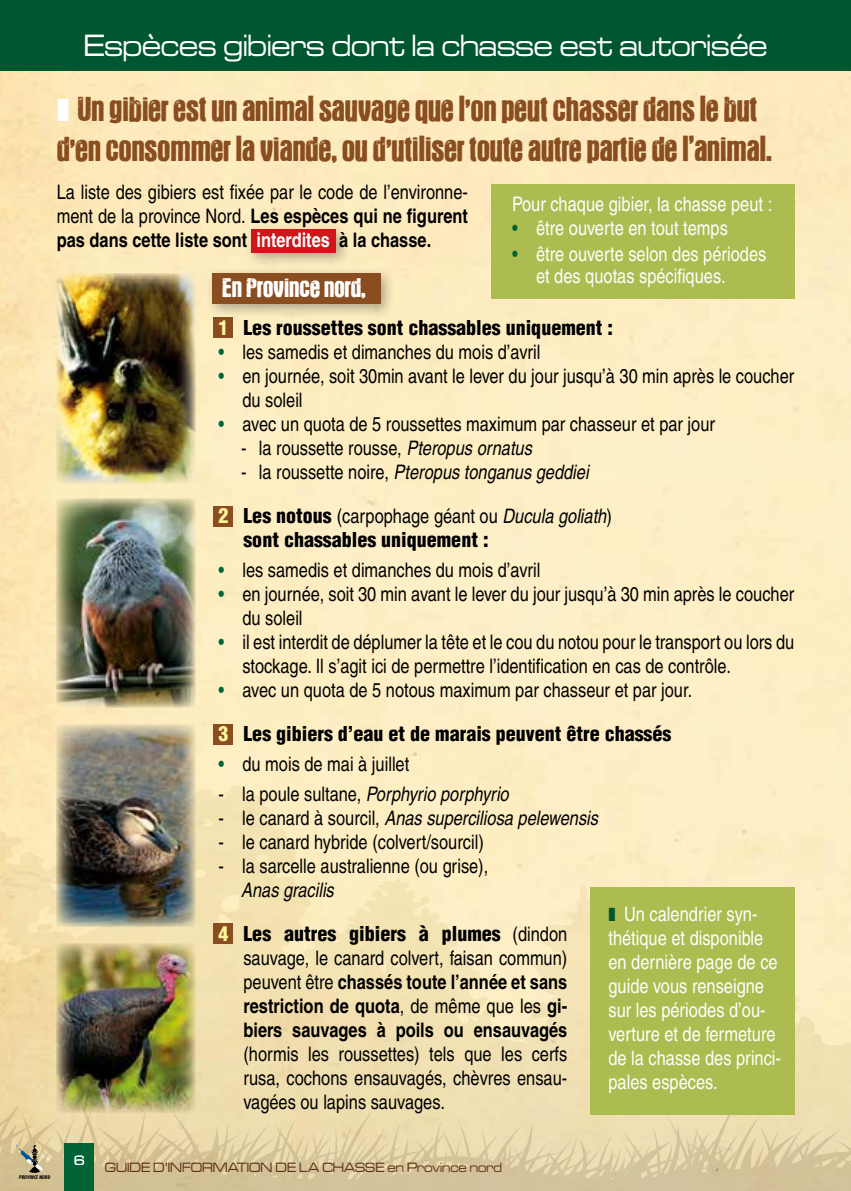
<style>
.page{position:relative;width:851px;height:1191px;background:#fff}
.page>*{position:absolute;margin:0;border:0;box-sizing:border-box;transform-origin:0 0}
.t1{font:900 36px/40px "Gustav";color:#894d20;text-align:center}
.t2{font:32px "Microgramma D Medi Exte";color:#fff;scale:.9 1}
.t3{font:900 28px "Gustav";color:#fff}
.t4{font:condensed 20px/24px "Helvetica";color:#000}
.t5{font:condensed 20px/24px "Helvetica";color:#fff}
.t6{font:700 condensed 20px/24px "Helvetica";color:#000;text-align:justify}
.t7{font:900 condensed 20px/24px "Helvetica";color:#000}
.t8{font:italic condensed 20px "Helvetica";color:#000}
.t9{font:14px "Microgramma D Medi Exte";color:#5f3217;scale:.9 1}
.t10{font:14px "Microgramma D Medi Exte";color:#fff;scale:.9 1}
.t11{font:italic 700 condensed 5px "Futura";color:#000}
.s1{font-weight:700}
.s2{font-weight:700;color:#fff}
.s3{color:#fff69b}
.s4{color:#006437}
.s5{font-style:italic}
.s6{font-style:normal}
.s7{font-weight:400}
.s8{font-weight:400;font-style:italic}
.s9{font-weight:900;color:#fff69b}
.s10{font-weight:900}
</style>
<div class="page">
<div style="left:0;top:0;width:850px;height:1191px;background:linear-gradient(to right,#fce9b9,#feefc7)"></div>
<svg style="left:850px;top:1086px;width:1px;height:105px"></svg>
<div style="left:0;top:0;width:850px;height:71px;background:#00562e"></div>
<svg style="left:0;top:785px;width:850px;height:406px"></svg>
<div style="left:244px;top:223px;width:107px;height:45px;background:#000;opacity:.3"></div>
<div style="left:251px;top:230px;width:85px;height:23px;background:#cd171a"></div>
<div style="left:205px;top:266px;width:190px;height:53px;background:#000;opacity:.3"></div>
<div style="left:212px;top:273px;width:169px;height:31px;background:#894d20"></div>
<div style="left:214px;top:317px;width:19px;height:21px;background:#894d20"></div>
<div style="left:214px;top:506px;width:19px;height:21px;background:#894d20"></div>
<div style="left:214px;top:724px;width:19px;height:21px;background:#894d20"></div>
<div style="left:214px;top:923px;width:19px;height:21px;background:#894d20"></div>
<div style="left:590px;top:887px;width:204px;height:228px;background:#acbc50"></div>
<div style="left:490px;top:184px;width:304px;height:115px;background:#acbc50"></div>
<img style="left:57px;top:273px;width:139px;height:210px">
<img style="left:57px;top:499px;width:139px;height:208px">
<img style="left:57px;top:724px;width:139px;height:202px">
<img style="left:57px;top:943px;width:139px;height:169px">
<div style="left:65px;top:1143px;width:29px;height:48px;background:#006437"></div>
<svg style="left:16px;top:1142px;width:33px;height:30px"></svg>
<svg style="left:58px;top:98px;width:10px;height:23px"></svg>
<h2 class="t2" style="left:84px;top:25px;width:760px">Espèces gibiers dont la chasse est autorisée</h2>
<h1 class="t1" style="left:57px;top:90px;width:716px">Un gibier est un animal sauvage que l’on peut chasser dans le but d’en consommer la viande, ou d’utiliser toute autre partie de l’animal.</h1>
<p class="t4" style="left:57px;top:180px;width:413px;text-align:justify">La liste des gibiers est fixée par le code de l’environne&shy;ment de la province Nord. <span class="s1">Les espèces qui ne figurent pas dans cette liste sont</span> <span class="s2">interdites</span> <span class="s1">à la chasse.</span></p>
<h3 class="t3" style="left:222px;top:276px;width:145px">En Province nord,</h3>
<p class="t7" style="left:218px;top:315px;width:396px"><span class="s3">1</span> Les roussettes sont chassables uniquement :</p>
<p class="t4" style="left:218px;top:340px;width:323px"><span class="s4">•</span> les samedis et dimanches du mois d’avril</p>
<p class="t4" style="left:242px;top:364px;width:553px;text-indent:-24px"><span class="s4">•</span> en journée, soit 30min avant le lever du jour jusqu’à 30 min après le coucher du soleil</p>
<p class="t4" style="left:218px;top:412px;width:498px"><span class="s4">•</span> avec un quota de 5 roussettes maximum par chasseur et par jour</p>
<p class="t4" style="left:241px;top:436px;width:292px">- la roussette rousse, <span class="s5">Pteropus ornatus</span></p>
<p class="t8" style="left:241px;top:460px;width:349px"><span class="s6">- la roussette noire,</span> Pteropus tonganus geddiei</p>
<p class="t7" style="left:243px;top:503px;width:370px;text-indent:-25px"><span class="s3">2</span> Les notous <span class="s7">(carpophage géant ou</span> <span class="s8">Ducula goliath</span><span class="s7">) </span>sont chassables uniquement :</p>
<p class="t4" style="left:218px;top:558px;width:323px"><span class="s4">•</span> les samedis et dimanches du mois d’avril</p>
<p class="t4" style="left:242px;top:582px;width:553px;text-indent:-24px"><span class="s4">•</span> en journée, soit 30 min avant le lever du jour jusqu’à 30 min après le coucher du soleil</p>
<p class="t4" style="left:242px;top:630px;width:553px;text-indent:-24px"><span class="s4">•</span> il est interdit de déplumer la tête et le cou du notou pour le transport ou lors du stockage. Il s’agit ici de permettre l’identification en cas de contrôle.</p>
<p class="t4" style="left:218px;top:678px;width:475px"><span class="s4">•</span> avec un quota de 5 notous maximum par chasseur et par jour.</p>
<p class="t7" style="left:218px;top:721px;width:454px"><span class="s3">3</span> Les gibiers d’eau et de marais peuvent être chassés</p>
<p class="t4" style="left:218px;top:752px;width:192px"><span class="s4">•</span> du mois de mai à juillet</p>
<p class="t8" style="left:218px;top:782px;width:292px"><span class="s6">- la poule sultane,</span> Porphyrio porphyrio</p>
<p class="t8" style="left:218px;top:806px;width:381px"><span class="s6">- le canard à sourcil,</span> Anas superciliosa pelewensis</p>
<p class="t4" style="left:218px;top:830px;width:267px">- le canard hybride (colvert/sourcil)</p>
<p class="t4" style="left:218px;top:854px;width:271px">- la sarcelle australienne (ou grise),</p>
<p class="t8" style="left:241px;top:878px;width:94px">Anas gracilis</p>
<p class="t6" style="left:243px;top:922px;width:325px;text-indent:-25px"><span class="s9">4</span> <span class="s10">Les autres gibiers à plumes</span> <span class="s7">(dindon sauvage, le canard colvert, faisan commun) peuvent être</span> chassés toute l’année et sans restriction de quota<span class="s7">, de même que les</span> gi&shy;biers sauvages à poils ou ensauvagés</p>
<p class="t4" style="left:243px;top:1042px;width:325px;text-align:justify">(hormis les roussettes) tels que les cerfs rusa, cochons ensauvagés, chèvres ensau&shy;vagées ou lapins sauvages.</p>
<p class="t5" style="left:512px;top:192px;width:262px">Pour chaque gibier, la chasse peut :</p>
<p class="t5" style="left:512px;top:216px;width:217px"><span class="s4">•</span> être ouverte en tout temps</p>
<p class="t5" style="left:536px;top:243px;width:232px;line-height:22px;text-indent:-24px"><span class="s4">•</span> être ouverte selon des périodes et des quotas spécifiques.</p>
<p class="t5" style="left:608px;top:902px;width:174px;text-indent:16px">Un calendrier syn&shy;thétique et disponible en dernière page de ce guide vous renseigne sur les périodes d’ou&shy;verture et de fermeture de la chasse des princi&shy;pales espèces.</p>
<p class="t11" style="left:19px;top:1174px;width:33px">PROVINCE NORD</p>
<p class="t10" style="left:74px;top:1151px;width:13px">6</p>
<p class="t9" style="left:105px;top:1158px;width:442px">GUIDE D’INFORMATION DE LA CHASSE en Province nord</p>
</div>
